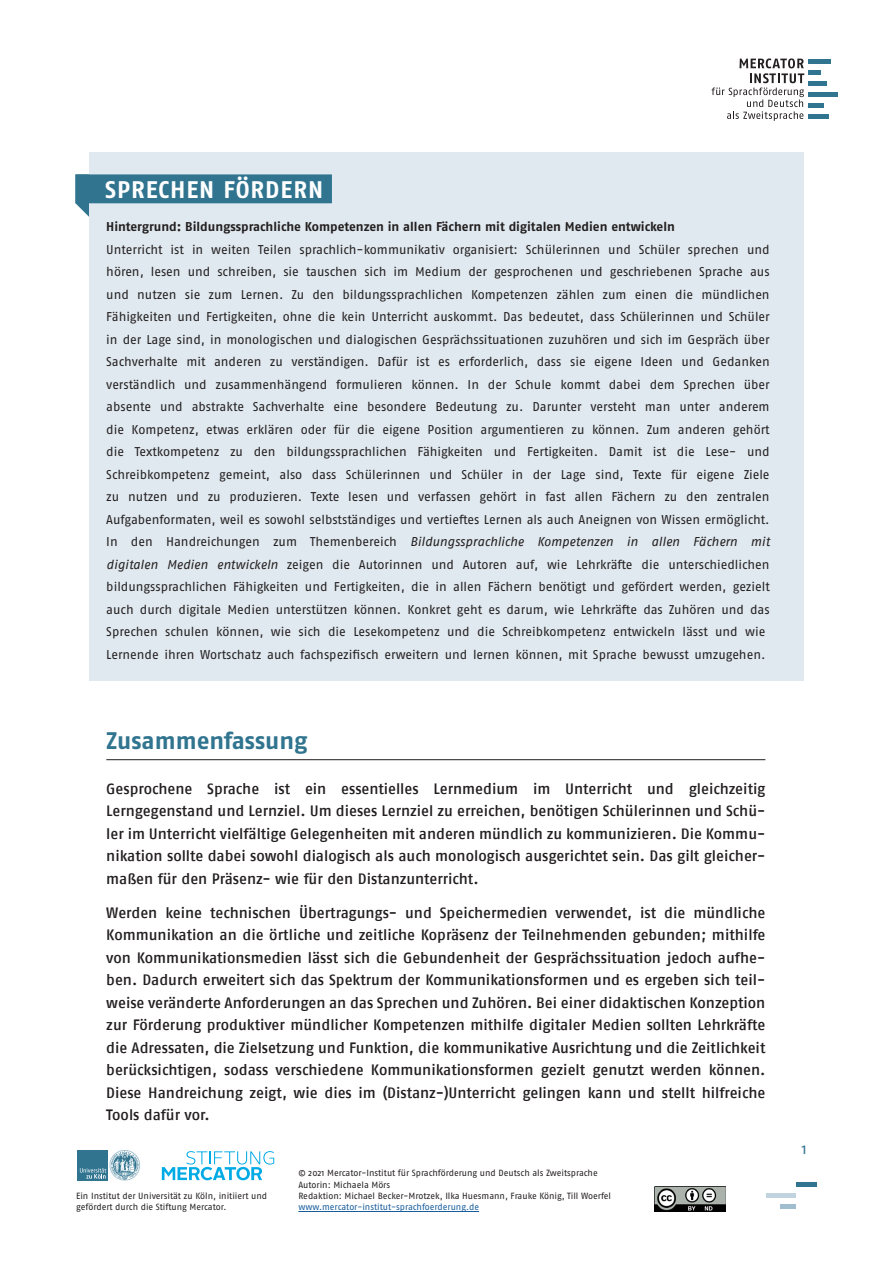
<style>
.page{position:relative;width:893px;height:1263px;background:#fff}
.page>*{position:absolute;margin:0;border:0;box-sizing:border-box;transform-origin:0 0}
.HR-Thema{font:700 24px "Fago Pro";letter-spacing:.04em;color:#fff}
.HR-Überschrift_16pt{font:700 24px "Fago Pro";color:#30748f}
.HR-Fließtext__Was{font:500 15px/22.5px "Fago No";letter-spacing:-.005em;color:#231f20;text-align:justify}
.t1{font:15px "Fago Pro";color:#30748f}
.HR-Fließtext_Schlagw{font:12.75px/22.5px "Fago Pro";letter-spacing:-.005em;color:#231f20;text-align:justify}
.HR-Fließtext_Schlagw-2{font:700 12.75px "Fago Pro";color:#231f20}
.t2{font:9px/11.2px "Fago Pro";letter-spacing:-.005em;color:#231f20}
.t3{font:9px "Fago Pro";letter-spacing:-.005em;color:#175d9e}
.s1{font-family:"Fago No";font-style:italic}
</style>
<div class="page">
<hr style="left:298px;top:1211px;width:181px;height:1px;background:#175d9e">
<div style="left:796px;top:1182px;width:21px;height:5px;background:#30748f"></div>
<div style="left:766px;top:1193px;width:30px;height:5px;background:#c0d3df"></div>
<div style="left:780px;top:1204px;width:16px;height:5px;background:#a0becf"></div>
<img style="left:655px;top:1186px;width:70px;height:26px">
<svg style="left:75px;top:203px;width:14px;height:14px"></svg>
<div style="left:89px;top:153px;width:715px;height:528px;background:#e0e9ef"></div>
<div style="left:75px;top:174px;width:257px;height:29px;background:#30748f"></div>
<hr style="left:106px;top:759px;width:659px;height:1px;background:#231f20">
<div style="left:808px;top:114px;width:21px;height:5px;background:#30748f"></div>
<div style="left:808px;top:81px;width:19px;height:5px;background:#30748f"></div>
<div style="left:808px;top:103px;width:15px;height:5px;background:#30748f"></div>
<div style="left:808px;top:70px;width:13px;height:5px;background:#30748f"></div>
<div style="left:808px;top:92px;width:29px;height:5px;background:#30748f"></div>
<div style="left:808px;top:59px;width:23px;height:5px;background:#30748f"></div>
<svg style="left:712px;top:58px;width:92px;height:63px"></svg>
<svg style="left:77px;top:1180px;width:51px;height:1px"></svg>
<div style="left:77px;top:1150px;width:31px;height:30px;background:#30748f"></div>
<svg style="left:80px;top:1150px;width:60px;height:30px"></svg>
<svg style="left:162px;top:1151px;width:112px;height:29px"></svg>
<p class="HR-Thema" style="left:105px;top:175px;width:219px">SPRECHEN FÖRDERN</p>
<p class="HR-Fließtext_Schlagw-2" style="left:106px;top:219px;width:570px">Hintergrund: Bildungssprachliche Kompetenzen in allen Fächern mit digitalen Medien entwickeln</p>
<p class="HR-Fließtext_Schlagw" style="left:106px;top:238px;width:665px">Unterricht ist in weiten Teilen sprachlich-kommunikativ organisiert: Schülerinnen und Schüler sprechen und hören, lesen und schreiben, sie tauschen sich im Medium der gesprochenen und geschriebenen Sprache aus und nutzen sie zum Lernen. Zu den bildungssprachlichen Kompetenzen zählen zum einen die mündlichen Fähigkeiten und Fertigkeiten, ohne die kein Unterricht auskommt. Das bedeutet, dass Schülerinnen und Schüler in der Lage sind, in monologischen und dialogischen Gesprächssituationen zuzuhören und sich im Gespräch über</p>
<p class="HR-Fließtext_Schlagw" style="left:106px;top:351px;width:665px">Sachverhalte mit anderen zu verständigen. Dafür ist es erforderlich, dass sie eigene Ideen und Gedanken verständlich und zusammenhängend formulieren können. In der Schule kommt dabei dem Sprechen über absente und abstrakte Sachverhalte eine besondere Bedeutung zu. Darunter versteht man unter anderem die Kompetenz, etwas erklären oder für die eigene Position argumentieren zu können. Zum anderen gehört die Textkompetenz zu den bildungssprachlichen Fähigkeiten und Fertigkeiten. Damit ist die Lese- und Schreibkompetenz gemeint, also dass Schülerinnen und Schüler in der Lage sind, Texte für eigene Ziele zu nutzen und zu produzieren. Texte lesen und verfassen gehört in fast allen Fächern zu den zentralen Aufgabenformaten, weil es sowohl selbstständiges und vertieftes Lernen als auch Aneignen von Wissen ermöglicht.</p>
<p class="HR-Fließtext_Schlagw" style="left:106px;top:531px;width:665px;text-align:left">In den Handreichungen zum Themenbereich <span class="s1">Bildungssprachliche Kompetenzen in allen Fächern mit digitalen Medien entwickeln</span> zeigen die Autorinnen und Autoren auf, wie Lehrkräfte die unterschiedlichen bildungssprachlichen Fähigkeiten und Fertigkeiten, die in allen Fächern benötigt und gefördert werden, gezielt auch durch digitale Medien unterstützen können. Konkret geht es darum, wie Lehrkräfte das Zuhören und das Sprechen schulen können, wie sich die Lesekompetenz und die Schreibkompetenz entwickeln lässt und wie Lernende ihren Wortschatz auch fachspezifisch erweitern und lernen können, mit Sprache bewusst umzugehen.</p>
<p class="HR-Überschrift_16pt" style="left:106px;top:726px;width:203px">Zusammenfassung</p>
<p class="HR-Fließtext__Was" style="left:106px;top:777px;width:661px">Gesprochene Sprache ist ein essentielles Lernmedium im Unterricht und gleichzeitig Lerngegenstand und Lernziel. Um dieses Lernziel zu erreichen, benötigen Schülerinnen und Schü&shy;ler im Unterricht vielfältige Gelegenheiten mit anderen mündlich zu kommunizieren. Die Kommu&shy;nikation sollte dabei sowohl dialogisch als auch monologisch ausgerichtet sein. Das gilt gleicher&shy;maßen für den Präsenz- wie für den Distanzunterricht.</p>
<p class="HR-Fließtext__Was" style="left:106px;top:901px;width:661px">Werden keine technischen Übertragungs- und Speichermedien verwendet, ist die mündliche Kommunikation an die örtliche und zeitliche Kopräsenz der Teilnehmenden gebunden; mithilfe von Kommunikationsmedien lässt sich die Gebundenheit der Gesprächssituation jedoch aufhe&shy;ben. Dadurch erweitert sich das Spektrum der Kommunikationsformen und es ergeben sich teil&shy;weise veränderte Anforderungen an das Sprechen und Zuhören. Bei einer didaktischen Konzeption zur Förderung produktiver mündlicher Kompetenzen mithilfe digitaler Medien sollten Lehrkräfte die Adressaten, die Zielsetzung und Funktion, die kommunikative Ausrichtung und die Zeitlichkeit berücksichtigen, sodass verschiedene Kommunikationsformen gezielt genutzt werden können.<br>Diese Handreichung zeigt, wie dies im (Distanz-)Unterricht gelingen kann und stellt hilfreiche Tools dafür vor.</p>
<p class="t2" style="left:76px;top:1190px;width:193px">Ein Institut der Universität zu Köln, initiiert und gefördert durch die Stiftung Mercator.</p>
<p class="t2" style="left:298px;top:1168px;width:314px">© 2021 Mercator-Institut für Sprachförderung und Deutsch als Zweitsprache<br>Autorin: Michaela Mörs<br>Redaktion: Michael Becker-Mrotzek, Ilka Huesmann, Frauke König, Till Woerfel</p>
<p class="t3" style="left:298px;top:1201px;width:182px">www.mercator-institut-sprachfoerderung.de</p>
<p class="t1" style="left:802px;top:1140px;width:6px">1</p>
</div>
